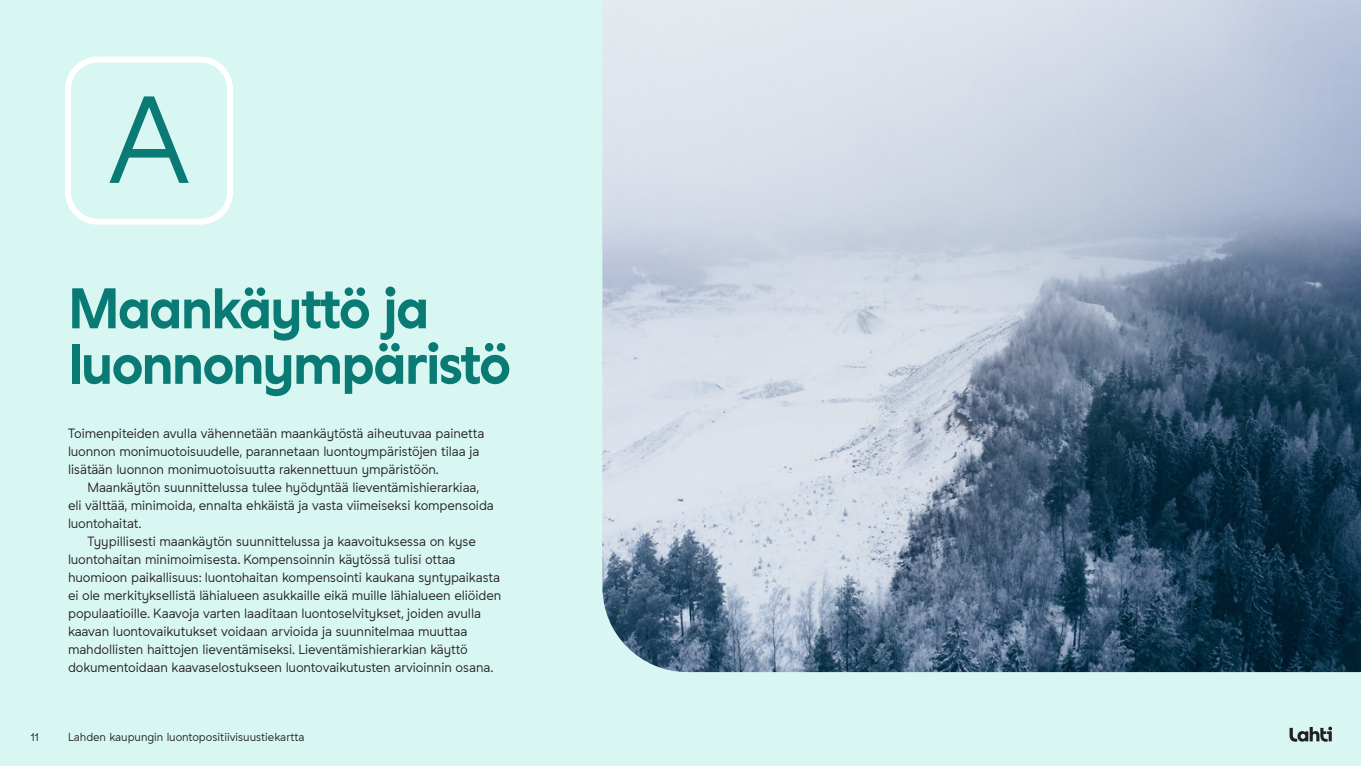
<style>
.page{position:relative;width:1361px;height:766px;background:#fff}
.page>*{position:absolute;margin:0;border:0;box-sizing:border-box;transform-origin:0 0}
.pääotsikko{font:120px "Studio Feixen Sans Lahti";color:#0a7a75}
.pääotsikko-2{font:55.5px/55.5px "Studio Feixen Sans Lahti Headline";letter-spacing:-.04em;color:#0a7a75}
.leipis__sis{font:13.05px/18px "Studio Feixen Sans Lahti";letter-spacing:-.005em;color:#231f20}
.leipis{font:13.05px/18px "Studio Feixen Sans Lahti";letter-spacing:-.005em;color:#231f20}
.t1{font:11.25px "Studio Feixen Sans Lahti";color:#231f20}
</style>
<div class="page">
<div style="left:0;top:0;width:1361px;height:765px;background:#d8f6f2"></div>
<svg style="left:1289px;top:726px;width:43px;height:15px"></svg>
<div style="left:65px;top:57px;width:168px;height:168px;border:6px solid #fff;border-radius:30px"></div>
<img style="left:602px;top:0;width:759px;height:672px">
<p class="pääotsikko" style="left:108px;top:68px;width:83px">A</p>
<p class="pääotsikko-2" style="left:68px;top:280px;width:445px">Maankäyttö ja luonnonympäristö</p>
<p class="leipis" style="left:68px;top:424px;width:418px">Toimenpiteiden avulla vähennetään maankäytöstä aiheutuvaa painetta luonnon monimuotoisuudelle, parannetaan luontoympäristöjen tilaa ja lisätään luonnon monimuotoisuutta rakennettuun ympäristöön.</p>
<p class="leipis__sis" style="left:68px;top:478px;width:427px;text-indent:20px">Maankäytön suunnittelussa tulee hyödyntää lieventämishierarkiaa, eli välttää, minimoida, ennalta ehkäistä ja vasta viimeiseksi kompensoida luontohaitat.</p>
<p class="leipis__sis" style="left:68px;top:532px;width:435px;text-indent:20px">Tyypillisesti maankäytön suunnittelussa ja kaavoituksessa on kyse luontohaitan minimoimisesta. Kompensoinnin käytössä tulisi ottaa huomioon paikallisuus: luontohaitan kompensointi kaukana syntypaikasta ei ole merkityksellistä lähialueen asukkaille eikä muille lähialueen eliöiden populaatioille. Kaavoja varten laaditaan luontoselvitykset, joiden avulla kaavan luontovaikutukset voidaan arvioida ja suunnitelmaa muuttaa mahdollisten haittojen lieventämiseksi. Lieventämishierarkian käyttö dokumentoidaan kaavaselostukseen luontovaikutusten arvioinnin osana.</p>
<p class="t1" style="left:31px;top:729px;width:9px">11</p>
<p class="t1" style="left:68px;top:729px;width:238px">Lahden kaupungin luontopositiivisuustiekartta</p>
</div>
